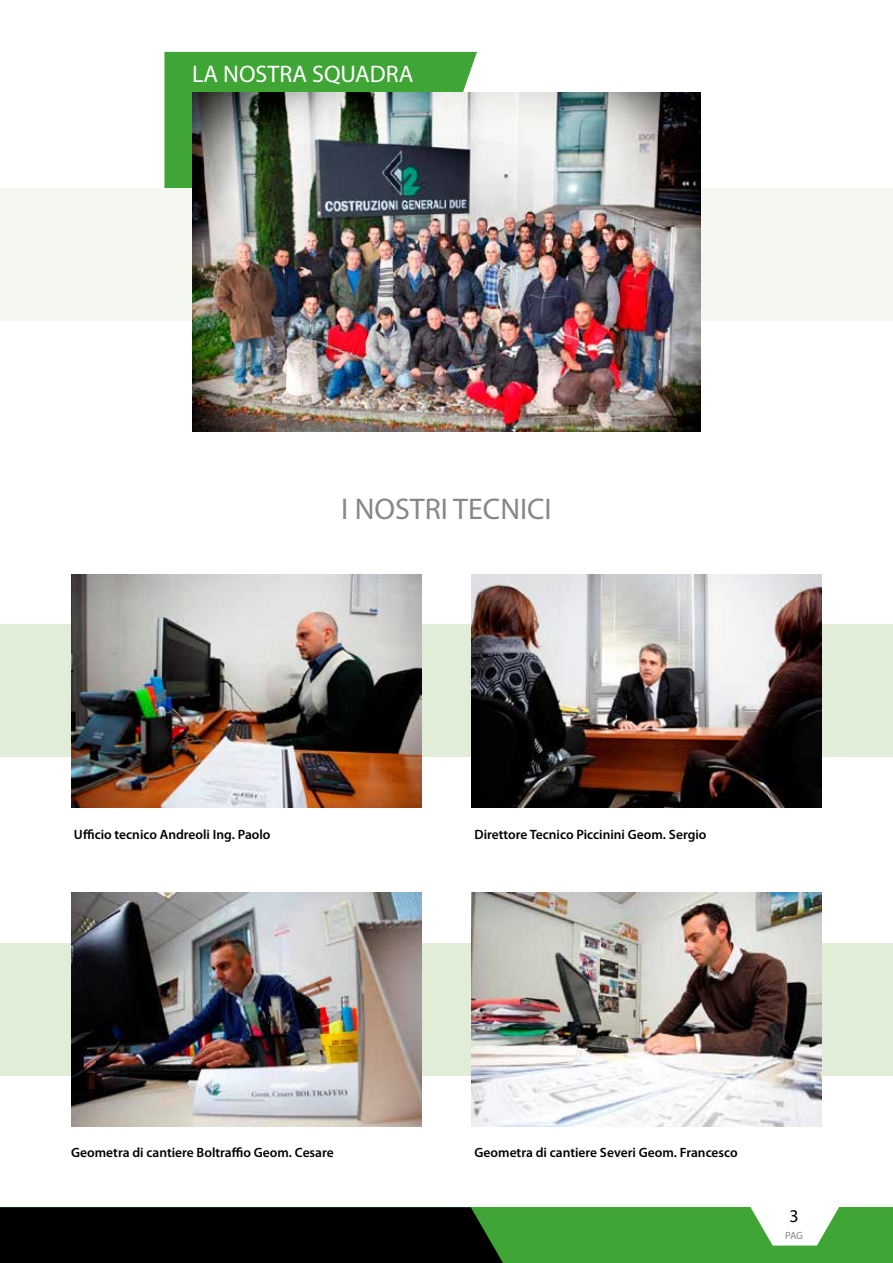
<style>
.page{position:relative;width:893px;height:1263px;background:#fff}
.page>*{position:absolute;margin:0;border:0;box-sizing:border-box;transform-origin:0 0}
.t1{font:30px "Myriad Pro";color:#878787}
.t2{font:24px "Myriad Pro";color:#fff}
.t3{font:18px "Myriad Pro";color:#000}
.t4{font:600 13.5px "Myriad Pro";color:#000}
.t5{font:10.5px "Myriad Pro";color:#878787}
</style>
<div class="page">
<div style="left:0;top:1207px;width:893px;height:56px;background:#3fa535"></div>
<svg style="left:751px;top:1207px;width:88px;height:38px"></svg>
<div style="left:0;top:1207px;width:503px;height:56px;background:#000"></div>
<div style="left:164px;top:52px;width:313px;height:137px;background:#3fa535"></div>
<div style="left:0;top:189px;width:893px;height:132px;background:#f4f8f0"></div>
<img style="left:192px;top:92px;width:509px;height:340px">
<div style="left:0;top:625px;width:893px;height:132px;background:#e2edd9"></div>
<img style="left:72px;top:574px;width:349px;height:234px">
<img style="left:472px;top:574px;width:349px;height:234px">
<div style="left:0;top:943px;width:893px;height:132px;background:#e2edd9"></div>
<img style="left:72px;top:893px;width:349px;height:233px">
<img style="left:472px;top:893px;width:349px;height:233px">
<h2 class="t2" style="left:192px;top:61px;width:223px">LA NOSTRA SQUADRA</h2>
<h1 class="t1" style="left:341px;top:492px;width:212px">I NOSTRI TECNICI</h1>
<p class="t4" style="left:74px;top:827px;width:198px">Ufficio tecnico Andreoli Ing. Paolo</p>
<p class="t4" style="left:475px;top:827px;width:233px">Direttore Tecnico Piccinini Geom. Sergio</p>
<p class="t4" style="left:71px;top:1145px;width:264px">Geometra di cantiere Boltraffio Geom. Cesare</p>
<p class="t4" style="left:475px;top:1145px;width:265px">Geometra di cantiere Severi Geom. Francesco</p>
<h3 class="t3" style="left:790px;top:1206px;width:11px">3</h3>
<p class="t5" style="left:785px;top:1229px;width:19px">PAG</p>
</div>
